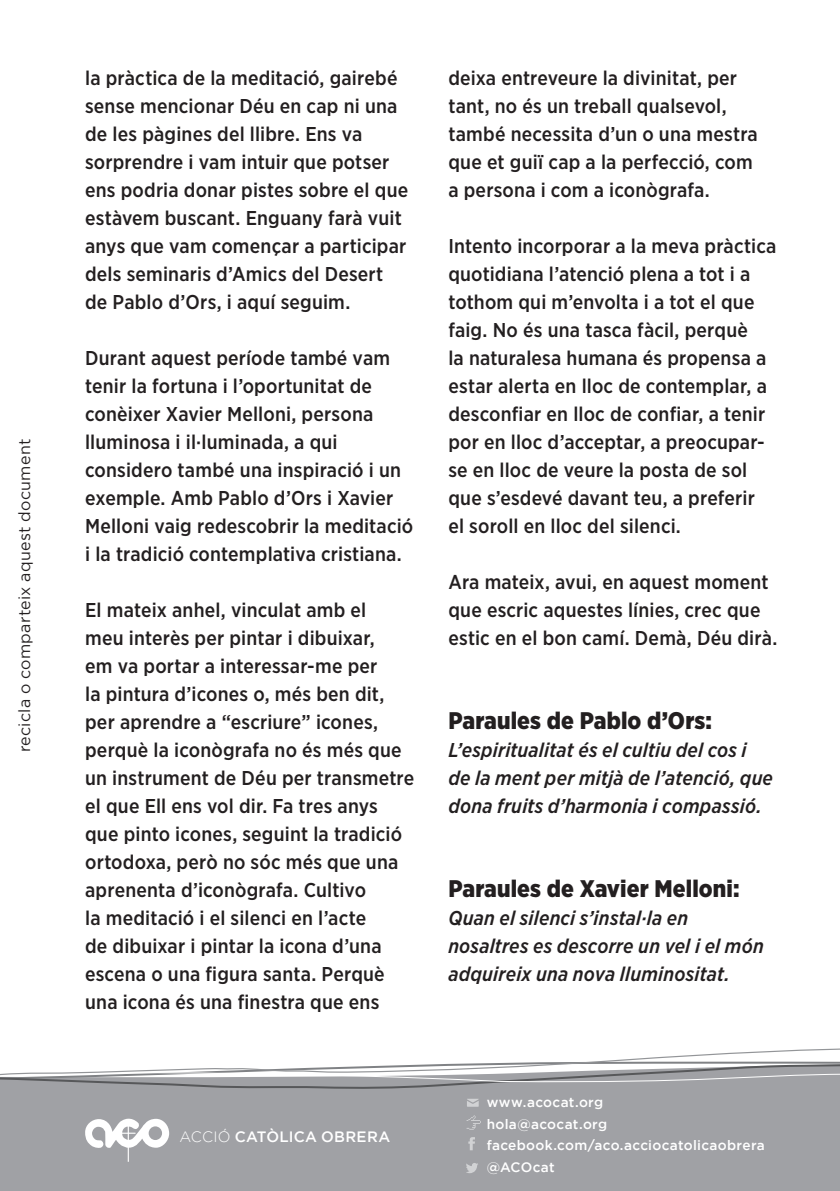
<style>
.page{position:relative;width:840px;height:1191px;background:#fff}
.page>*{position:absolute;margin:0;border:0;box-sizing:border-box;transform-origin:0 0}
.t1{font:900 24px "Gotham Narrow";letter-spacing:.005em;color:#231f20}
.t2{font:500 20px/28px "Gotham Narrow";letter-spacing:.01em;color:#231f20}
.t3{font:italic 500 20px/28px "Gotham Narrow";letter-spacing:.01em;color:#231f20}
.t4{font:16px "Gotham";letter-spacing:.02em;color:#231f20}
.t5{font:500 15px "Gotham";letter-spacing:.02em;color:#fff}
.t6{font:500 13.6px/21.6px "Gotham";letter-spacing:.025em;color:#fff}
.s1{font-weight:300}
</style>
<div class="page">
<div style="left:0;top:1090px;width:839px;height:101px;background:#a0a1a5"></div>
<svg style="left:0;top:1048px;width:839px;height:42px"></svg>
<svg style="left:466px;top:1098px;width:12px;height:8px"></svg>
<svg style="left:466px;top:1115px;width:14px;height:14px"></svg>
<svg style="left:468px;top:1137px;width:6px;height:13px"></svg>
<svg style="left:465px;top:1162px;width:13px;height:11px"></svg>
<svg style="left:85px;top:1118px;width:84px;height:43px"></svg>
<p class="t4" style="left:16px;top:752px;width:315px;rotate:-90deg">recicla o comparteix aquest document</p>
<p class="t2" style="left:85px;top:63px;width:324px">la pràctica de la meditació, gairebé sense mencionar Déu en cap ni una de les pàgines del llibre. Ens va sorprendre i vam intuir que potser ens podria donar pistes sobre el que estàvem buscant. Enguany farà vuit anys que vam començar a participar dels seminaris d’Amics del Desert de Pablo d’Ors, i aquí seguim.</p>
<p class="t2" style="left:85px;top:343px;width:329px">Durant aquest període també vam tenir la fortuna i l’oportunitat de conèixer Xavier Melloni, persona lluminosa i il·luminada, a qui considero també una inspiració i un exemple. Amb Pablo d’Ors i Xavier Melloni vaig redescobrir la meditació i la tradició contemplativa cristiana.</p>
<p class="t2" style="left:85px;top:595px;width:330px">El mateix anhel, vinculat amb el<br>meu interès per pintar i dibuixar,<br>em va portar a interessar-me per<br>la pintura d’icones o, més ben dit, per aprendre a “escriure” icones, perquè la iconògrafa no és més que un instrument de Déu per transmetre el que Ell ens vol dir. Fa tres anys que pinto icones, seguint la tradició ortodoxa, però no sóc més que una aprenenta d’iconògrafa. Cultivo<br>la meditació i el silenci en l’acte<br>de dibuixar i pintar la icona d’una escena o una figura santa. Perquè una icona és una finestra que ens</p>
<p class="t5" style="left:179px;top:1127px;width:212px"><span class="s1">ACCIÓ</span> CATÒLICA OBRERA</p>
<p class="t2" style="left:448px;top:63px;width:311px">deixa entreveure la divinitat, per tant, no és un treball qualsevol, també necessita d’un o una mestra que et guiï cap a la perfecció, com a persona i com a iconògrafa.</p>
<p class="t2" style="left:448px;top:231px;width:329px">Intento incorporar a la meva pràctica quotidiana l’atenció plena a tot i a tothom qui m’envolta i a tot el que faig. No és una tasca fàcil, perquè<br>la naturalesa humana és propensa a estar alerta en lloc de contemplar, a desconfiar en lloc de confiar, a tenir por en lloc d’acceptar, a preocupar&shy;se en lloc de veure la posta de sol que s’esdevé davant teu, a preferir<br>el soroll en lloc del silenci.</p>
<p class="t2" style="left:448px;top:567px;width:330px">Ara mateix, avui, en aquest moment que escric aquestes línies, crec que estic en el bon camí. Demà, Déu dirà.</p>
<p class="t1" style="left:448px;top:704px;width:265px">Paraules de Pablo d’Ors:</p>
<p class="t3" style="left:448px;top:735px;width:326px">L’espiritualitat és el cultiu del cos i de la ment per mitjà de l’atenció, que dona fruits d’harmonia i compassió.</p>
<p class="t1" style="left:448px;top:872px;width:293px">Paraules de Xavier Melloni:</p>
<p class="t3" style="left:448px;top:903px;width:317px">Quan el silenci s’instal·la en nosaltres es descorre un vel i el món adquireix una nova lluminositat.</p>
<p class="t6" style="left:486px;top:1091px;width:279px">www.acocat.org<br>hola@acocat.org facebook.com/aco.acciocatolicaobrera @ACOcat</p>
</div>
